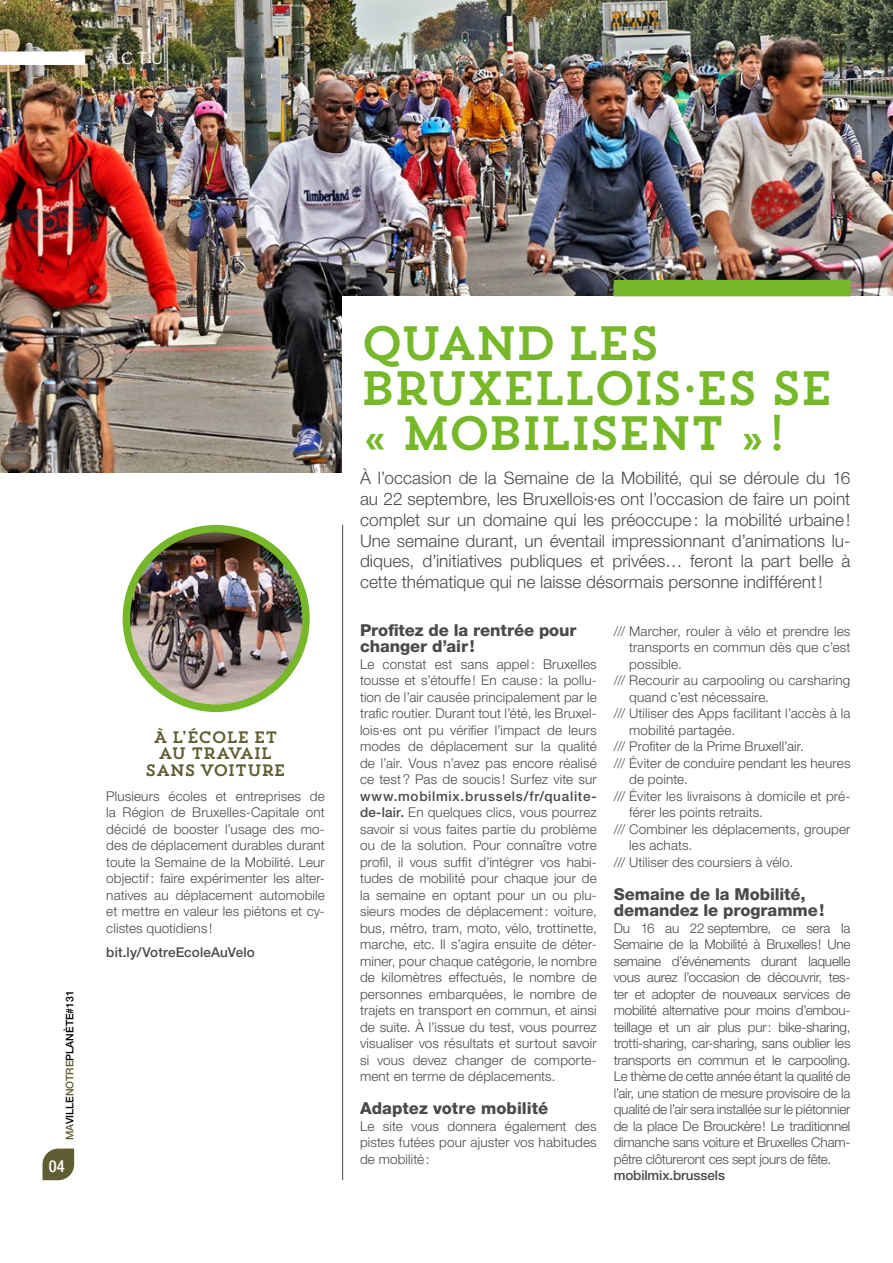
<style>
.page{position:relative;width:893px;height:1263px;background:#fff}
.page>*{position:absolute;margin:0;border:0;box-sizing:border-box;transform-origin:0 0}
.t1{font:48px/45px "Trend Slab One";letter-spacing:-.075em;color:#76b82a}
.t2{font:18px "Omnes";color:#fff}
.t3{font:300 17.25px/21px "Helvetica Neue LT Std";color:#4a4a49;text-align:justify}
.t4{font:800 16.5px/16.5px "Helvetica Neue";letter-spacing:-.005em;color:#4a4a49}
.t5{font:16.5px/16.5px "Trend Slab One";letter-spacing:-.055em;color:#5f5e32;text-align:center}
.t6{font:500 condensed 16.5px "Helvetica Neue";color:#fff}
.t7{font:300 13.5px/16.5px "Helvetica Neue LT Std";letter-spacing:.01em;color:#4a4a49;text-align:justify}
.t8{font:500 13.5px "Helvetica Neue LT Std";color:#4a4a49}
.t9{font:500 10.5px "Helvetica Neue";color:#000}
.s1{color:#5f5e32}
.s2{font-weight:500}
</style>
<div class="page">
<img style="left:0;top:0;width:893px;height:472px">
<div style="left:342px;top:296px;width:551px;height:380px;background:#fff"></div>
<svg style="left:43px;top:1148px;width:31px;height:32px"></svg>
<div style="left:0;top:51px;width:85px;height:14px;background:#fff"></div>
<hr style="left:342px;top:525px;width:1px;height:655px;background:#4a4a49">
<div style="left:614px;top:280px;width:236px;height:16px;background:#76b82a"></div>
<img style="left:126px;top:529px;width:180px;height:179px;border-radius:90px">
<div style="left:123px;top:525px;width:187px;height:187px;border:8px solid #76b82a;border-radius:50%"></div>
<h2 class="t2" style="left:106px;top:46px;width:58px">ACTU</h2>
<p class="t9" style="left:63px;top:1140px;width:151px;rotate:-90deg"><span class="s1">MA</span>VILLE<span class="s1">NOTRE</span>PLANÈTE#131</p>
<p class="t6" style="left:49px;top:1156px;width:17px">04</p>
<p class="t5" style="left:145px;top:728px;width:142px">À L’ÉCOLE ET<br>AU TRAVAIL<br>SANS VOITURE</p>
<p class="t7" style="left:106px;top:787px;width:220px">Plusieurs écoles et entreprises de la Région de Bruxelles-Capitale ont décidé de booster l’usage des mo&shy;des de déplacement durables durant toute la Semaine de la Mobilité. Leur objectif: faire expérimenter les alter&shy;natives au déplacement automobile et mettre en valeur les piétons et cy&shy;clistes quotidiens !</p>
<p class="t8" style="left:106px;top:944px;width:150px">bit.ly/VotreEcoleAuVelo</p>
<h1 class="t1" style="left:360px;top:319px;width:475px">QUAND LES<br>BRUXELLOIS·ES SE « MOBILISENT »!</h1>
<p class="t3" style="left:360px;top:466px;width:492px">À l’occasion de la Semaine de la Mobilité, qui se déroule du 16 au 22 septembre, les Bruxellois·es ont l’occasion de faire un point complet sur un domaine qui les préoccupe : la mobilité urbaine !<br>Une semaine durant, un éventail impressionnant d’animations lu&shy;diques, d’initiatives publiques et privées… feront la part belle à cette thématique qui ne laisse désormais personne indifférent!</p>
<p class="t4" style="left:360px;top:621px;width:218px">Profitez de la rentrée pour changer d’air!</p>
<p class="t7" style="left:360px;top:655px;width:238px">Le constat est sans appel: Bruxelles tousse et s’étouffe! En cause: la pollu&shy;tion de l’air causée principalement par le trafic routier. Durant tout l’été, les Bruxel&shy;lois·es ont pu vérifier l’impact de leurs modes de déplacement sur la qualité de l’air. Vous n’avez pas encore réalisé ce test? Pas de soucis ! Surfez vite sur</p>
<p class="t7" style="left:360px;top:787px;width:238px"><span class="s2">www.mobilmix.brussels/fr/qualite&shy;de-lair.</span> En quelques clics, vous pourrez savoir si vous faites partie du problème ou de la solution. Pour connaître votre profil, il vous suffit d’intégrer vos habi&shy;tudes de mobilité pour chaque jour de la semaine en optant pour un ou plu&shy;sieurs modes de déplacement: voiture, bus, métro, tram, moto, vélo, trottinette, marche, etc. Il s’agira ensuite de déter&shy;miner, pour chaque catégorie, le nombre de kilomètres effectués, le nombre de personnes embarquées, le nombre de trajets en transport en commun, et ainsi de suite. À l’issue du test, vous pourrez visualiser vos résultats et surtout savoir si vous devez changer de comporte&shy;ment en terme de déplacements.</p>
<p class="t4" style="left:360px;top:1100px;width:190px">Adaptez votre mobilité</p>
<p class="t7" style="left:360px;top:1117px;width:238px">Le site vous donnera également des pistes futées pour ajuster vos habitudes de mobilité:</p>
<p class="t7" style="left:614px;top:622px;width:238px">/// Marcher, rouler à vélo et prendre les</p>
<p class="t7" style="left:629px;top:639px;width:223px">transports en commun dès que c’est</p>
<p class="t7" style="left:629px;top:655px;width:54px">possible.</p>
<p class="t7" style="left:614px;top:672px;width:238px">/// Recourir au carpooling ou carsharing</p>
<p class="t7" style="left:629px;top:688px;width:141px">quand c’est nécessaire.</p>
<p class="t7" style="left:614px;top:705px;width:238px">/// Utiliser des Apps facilitant l’accès à la</p>
<p class="t7" style="left:629px;top:721px;width:107px">mobilité partagée.</p>
<p class="t7" style="left:614px;top:738px;width:192px">/// Profiter de la Prime Bruxell’air.</p>
<p class="t7" style="left:614px;top:754px;width:238px">/// Éviter de conduire pendant les heures</p>
<p class="t7" style="left:629px;top:771px;width:60px">de pointe.</p>
<p class="t7" style="left:614px;top:787px;width:238px">/// Éviter les livraisons à domicile et pré-</p>
<p class="t7" style="left:629px;top:804px;width:135px">férer les points retraits.</p>
<p class="t7" style="left:614px;top:820px;width:238px">/// Combiner les déplacements, grouper</p>
<p class="t7" style="left:629px;top:837px;width:65px">les achats.</p>
<p class="t7" style="left:614px;top:853px;width:181px">/// Utiliser des coursiers à vélo.</p>
<p class="t4" style="left:614px;top:885px;width:212px">Semaine de la Mobilité, demandez le programme!</p>
<p class="t7" style="left:614px;top:919px;width:238px">Du 16 au 22 septembre, ce sera la Semaine de la Mobilité à Bruxelles! Une semaine d’événements durant laquelle vous aurez l’occasion de découvrir, tes&shy;ter et adopter de nouveaux services de mobilité alternative pour moins d’embou&shy;teillage et un air plus pur: bike-sharing, trotti-sharing, car-sharing, sans oublier les transports en commun et le carpooling.<br>Le thème de cette année étant la qualité de l’air, une station de mesure provisoire de la qualité de l’air sera installée sur le piétonnier de la place De Brouckère! Le traditionnel dimanche sans voiture et Bruxelles Cham&shy;pêtre clôtureront ces sept jours de fête.</p>
<p class="t8" style="left:614px;top:1167px;width:113px">mobilmix.brussels</p>
</div>
